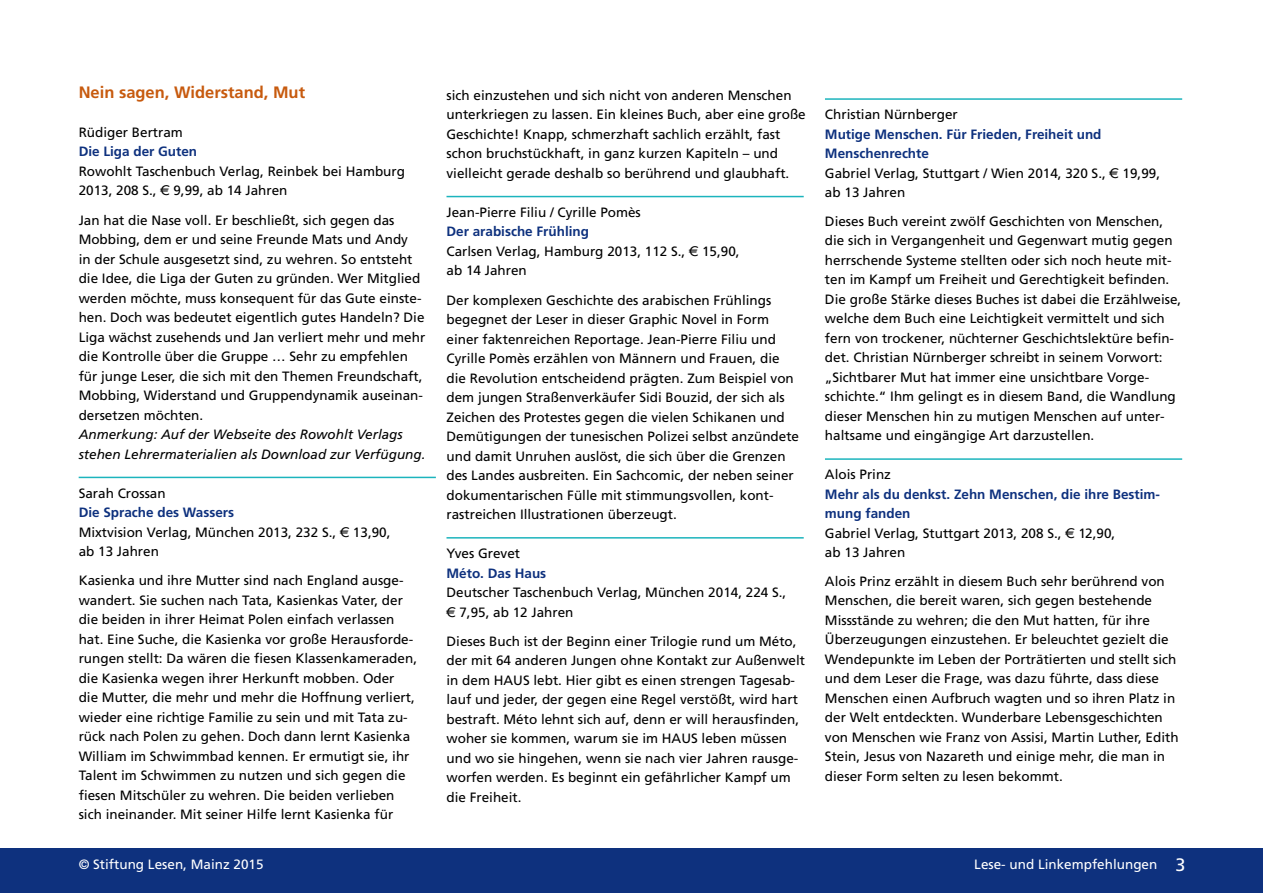
<style>
.page{position:relative;width:1263px;height:893px;background:#fff}
.page>*{position:absolute;margin:0;border:0;box-sizing:border-box;transform-origin:0 0}
.t1{font:700 16.5px "Frutiger";color:#c75a0e}
.t2{font:13.5px/19.5px "Frutiger";color:#000}
.t3{font:700 13.5px/19.5px "Frutiger";color:#0e317e}
.t4{font:italic 13.5px/19.5px "Frutiger";color:#000}
.t5{font:13.5px "Frutiger";color:#fff}
.s1{font-family:"LT Euro Font Sampler";font-size:12.75px}
.s2{font-weight:700;color:#0e317e}
.s3{font-weight:400;color:#000}
.s4{font-family:"LT Euro Font Sampler";font-weight:400;font-size:12.75px;color:#000}
.s5{font-size:18px}
</style>
<div class="page">
<div style="left:0;top:848px;width:1263px;height:45px;background:#0e317e"></div>
<hr style="left:79px;top:477px;width:357px;height:1px;background:#1cb4bd">
<hr style="left:446px;top:196px;width:358px;height:1px;background:#1cb4bd">
<hr style="left:446px;top:537px;width:358px;height:2px;background:#1cb4bd">
<hr style="left:825px;top:98px;width:357px;height:2px;background:#1cb4bd">
<hr style="left:825px;top:458px;width:357px;height:2px;background:#1cb4bd">
<p class="t1" style="left:79px;top:82px;width:228px">Nein sagen, Widerstand, Mut</p>
<p class="t2" style="left:79px;top:122px;width:106px">Rüdiger Bertram</p>
<p class="t3" style="left:79px;top:142px;width:120px">Die Liga der Guten</p>
<p class="t2" style="left:79px;top:161px;width:328px">Rowohlt Taschenbuch Verlag, Reinbek bei Hamburg<br>2013, 208 S., <span class="s1">G</span> 9,99, ab 14 Jahren</p>
<p class="t2" style="left:79px;top:210px;width:348px">Jan hat die Nase voll. Er beschließt, sich gegen das Mobbing, dem er und seine Freunde Mats und Andy<br>in der Schule ausgesetzt sind, zu wehren. So entsteht die Idee, die Liga der Guten zu gründen. Wer Mitglied werden möchte, muss konsequent für das Gute einste&shy;hen. Doch was bedeutet eigentlich gutes Handeln? Die Liga wächst zusehends und Jan verliert mehr und mehr die Kontrolle über die Gruppe … Sehr zu empfehlen für junge Leser, die sich mit den Themen Freundschaft, Mobbing, Widerstand und Gruppendynamik auseinan&shy;dersetzen möchten.</p>
<p class="t4" style="left:79px;top:425px;width:348px">Anmerkung: Auf der Webseite des Rowohlt Verlags stehen Lehrermaterialien als Download zur Verfügung.</p>
<p class="t2" style="left:79px;top:483px;width:89px">Sarah Crossan</p>
<p class="t2" style="left:79px;top:503px;width:313px"><span class="s2">Die Sprache des Wassers<br></span>Mixtvision Verlag, München 2013, 232 S., <span class="s1">G</span> 13,90, ab 13 Jahren</p>
<p class="t2" style="left:79px;top:571px;width:340px">Kasienka und ihre Mutter sind nach England ausge&shy;wandert. Sie suchen nach Tata, Kasienkas Vater, der die beiden in ihrer Heimat Polen einfach verlassen hat. Eine Suche, die Kasienka vor große Herausforde&shy;rungen stellt: Da wären die fiesen Klassenkameraden, die Kasienka wegen ihrer Herkunft mobben. Oder die Mutter, die mehr und mehr die Hoffnung verliert, wieder eine richtige Familie zu sein und mit Tata zu&shy;rück nach Polen zu gehen. Doch dann lernt Kasienka William im Schwimmbad kennen. Er ermutigt sie, ihr Talent im Schwimmen zu nutzen und sich gegen die fiesen Mitschüler zu wehren. Die beiden verlieben sich ineinander. Mit seiner Hilfe lernt Kasienka für</p>
<p class="t2" style="left:446px;top:85px;width:361px">sich einzustehen und sich nicht von anderen Menschen unterkriegen zu lassen. Ein kleines Buch, aber eine große Geschichte! Knapp, schmerzhaft sachlich erzählt, fast schon bruchstückhaft, in ganz kurzen Kapiteln – und vielleicht gerade deshalb so berührend und glaubhaft.</p>
<p class="t2" style="left:446px;top:202px;width:196px">Jean-Pierre Filiu / Cyrille Pomès</p>
<p class="t2" style="left:446px;top:222px;width:295px"><span class="s2">Der arabische Frühling<br></span>Carlsen Verlag, Hamburg 2013, 112 S., <span class="s1">G</span> 15,90, ab 14 Jahren</p>
<p class="t2" style="left:446px;top:290px;width:354px">Der komplexen Geschichte des arabischen Frühlings begegnet der Leser in dieser Graphic Novel in Form einer faktenreichen Reportage. Jean-Pierre Filiu und Cyrille Pomès erzählen von Männern und Frauen, die die Revolution entscheidend prägten. Zum Beispiel von dem jungen Straßenverkäufer Sidi Bouzid, der sich als Zeichen des Protestes gegen die vielen Schikanen und Demütigungen der tunesischen Polizei selbst anzündete und damit Unruhen auslöst, die sich über die Grenzen des Landes ausbreiten. Ein Sachcomic, der neben seiner dokumentarischen Fülle mit stimmungsvollen, kont&shy;rastreichen Illustrationen überzeugt.</p>
<p class="t2" style="left:446px;top:543px;width:75px">Yves Grevet</p>
<p class="t3" style="left:446px;top:563px;width:101px">Méto. Das Haus</p>
<p class="t2" style="left:446px;top:582px;width:341px">Deutscher Taschenbuch Verlag, München 2014, 224 S.,<br><span class="s1">G</span> 7,95, ab 12 Jahren</p>
<p class="t2" style="left:446px;top:631px;width:360px">Dieses Buch ist der Beginn einer Trilogie rund um Méto, der mit 64 anderen Jungen ohne Kontakt zur Außenwelt in dem HAUS lebt. Hier gibt es einen strengen Tagesab&shy;lauf und jeder, der gegen eine Regel verstößt, wird hart bestraft. Méto lehnt sich auf, denn er will herausfinden, woher sie kommen, warum sie im HAUS leben müssen und wo sie hingehen, wenn sie nach vier Jahren rausge&shy;worfen werden. Es beginnt ein gefährlicher Kampf um die Freiheit.</p>
<p class="t2" style="left:825px;top:105px;width:134px">Christian Nürnberger</p>
<p class="t2" style="left:825px;top:124px;width:337px"><span class="s2">Mutige Menschen. Für Frieden, Freiheit und<br>Menschenrechte<br></span>Gabriel Verlag, Stuttgart / Wien 2014, 320 S., <span class="s1">G</span> 19,99, ab 13 Jahren</p>
<p class="t2" style="left:825px;top:211px;width:358px">Dieses Buch vereint zwölf Geschichten von Menschen, die sich in Vergangenheit und Gegenwart mutig gegen herrschende Systeme stellten oder sich noch heute mit&shy;ten im Kampf um Freiheit und Gerechtigkeit befinden.<br>Die große Stärke dieses Buches ist dabei die Erzählweise, welche dem Buch eine Leichtigkeit vermittelt und sich fern von trockener, nüchterner Geschichtslektüre befin&shy;det. Christian Nürnberger schreibt in seinem Vorwort: „Sichtbarer Mut hat immer eine unsichtbare Vorge&shy;schichte.“ Ihm gelingt es in diesem Band, die Wandlung dieser Menschen hin zu mutigen Menschen auf unter&shy;haltsame und eingängige Art darzustellen.</p>
<p class="t2" style="left:825px;top:465px;width:68px">Alois Prinz</p>
<p class="t3" style="left:825px;top:484px;width:337px">Mehr als du denkst. Zehn Menschen, die ihre Bestim&shy;mung fanden<br><span class="s3">Gabriel Verlag, Stuttgart 2013, 208 S.,</span> <span class="s4">G</span> <span class="s3">12,90,<br>ab 13 Jahren</span></p>
<p class="t2" style="left:825px;top:571px;width:355px">Alois Prinz erzählt in diesem Buch sehr berührend von Menschen, die bereit waren, sich gegen bestehende Missstände zu wehren; die den Mut hatten, für ihre Überzeugungen einzustehen. Er beleuchtet gezielt die Wendepunkte im Leben der Porträtierten und stellt sich und dem Leser die Frage, was dazu führte, dass diese Menschen einen Aufbruch wagten und so ihren Platz in der Welt entdeckten. Wunderbare Lebensgeschichten von Menschen wie Franz von Assisi, Martin Luther, Edith Stein, Jesus von Nazareth und einige mehr, die man in dieser Form selten zu lesen bekommt.</p>
<p class="t5" style="left:79px;top:857px;width:186px">© Stiftung Lesen, Mainz 2015</p>
<p class="t5" style="left:974px;top:857px;width:213px">Lese- und Linkempfehlungen <span class="s5">03</span></p>
</div>
